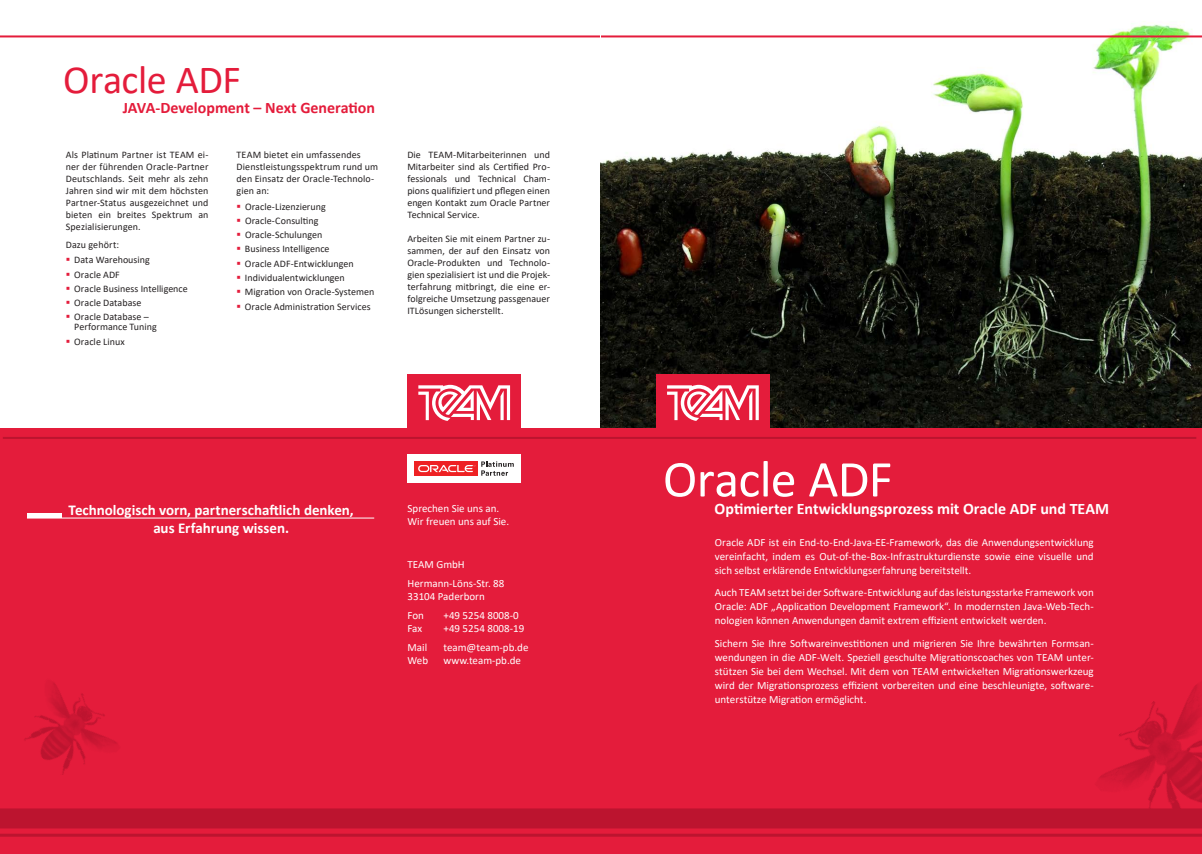
<style>
.page{position:relative;width:1202px;height:854px;background:#fff}
.page>*{position:absolute;margin:0;border:0;box-sizing:border-box;transform-origin:0 0}
.t1{font:52px "Calibri";letter-spacing:-.015em;color:#fff}
.t2{font:40px "Calibri";letter-spacing:-.01em;color:#e41c3b}
.t3{font:700 16px "Calibri";color:#fff}
.t4{font:700 16px "Calibri";letter-spacing:-.005em;color:#e41c3b}
.t5{font:700 15px/18.2px "Calibri";letter-spacing:-.005em;color:#fff}
.t6{font:11px/14px "Calibri";color:#fff;text-align:justify}
.t7{font:10px/12px "Calibri";letter-spacing:.005em;color:#231f20}
</style>
<div class="page">
<hr style="left:0;top:35px;width:1201px;height:2px;background:#e41c3b">
<img style="left:601px;top:21px;width:601px;height:408px">
<div style="left:0;top:429px;width:1202px;height:424px;background:#e41c3b"></div>
<hr style="left:0;top:833px;width:1202px;height:3px;background:#bc142f">
<div style="left:0;top:808px;width:1202px;height:20px;background:#bc142f"></div>
<div style="left:656px;top:374px;width:114px;height:57px;background:#e41c3b"></div>
<svg style="left:667px;top:384px;width:92px;height:37px"></svg>
<hr style="left:601px;top:35px;width:601px;height:2px;background:#e41c3b">
<hr style="left:3px;top:437px;width:1193px;height:2px;background:#bc142f">
<div style="left:407px;top:454px;width:114px;height:29px;background:#fff"></div>
<div style="left:415px;top:461px;width:63px;height:14px;background:#ee2123"></div>
<svg style="left:418px;top:465px;width:57px;height:7px"></svg>
<svg style="left:481px;top:461px;width:33px;height:14px"></svg>
<div style="left:407px;top:374px;width:114px;height:57px;background:#e41c3b"></div>
<svg style="left:418px;top:384px;width:92px;height:37px"></svg>
<hr style="left:27px;top:517px;width:347px;height:1px;background:#fff">
<div style="left:27px;top:513px;width:35px;height:5px;background:#fff"></div>
<img style="left:1092px;top:684px;width:110px;height:125px">
<img style="left:24px;top:682px;width:94px;height:92px">
<h2 class="t2" style="left:63px;top:52px;width:179px">Oracle ADF</h2>
<h3 class="t4" style="left:123px;top:96px;width:254px">JAVA-Development – Next Generation</h3>
<p class="t7" style="left:66px;top:148px;width:144px;text-align:justify">Als Platinum Partner ist TEAM ei&shy;ner der führenden Oracle-Partner Deutschlands. Seit mehr als zehn Jahren sind wir mit dem höchsten Partner-Status ausgezeichnet und bieten ein breites Spektrum an Spezialisierungen.</p>
<p class="t7" style="left:74px;top:236px;width:77px;line-height:15.7px;text-indent:-8px">Dazu gehört:<br>Data Warehousing</p>
<p class="t7" style="left:74px;top:267px;width:115px;line-height:14.2px">Oracle ADF<br>Oracle Business Intelligence<br>Oracle Database<br>Oracle Database –</p>
<p class="t7" style="left:74px;top:319px;width:84px;line-height:14.8px">Performance Tuning<br>Oracle Linux</p>
<p class="t7" style="left:237px;top:148px;width:143px">TEAM bietet ein umfassendes<br>Dienstleistungsspektrum rund um den Einsatz der Oracle-Technolo&shy;gien an:</p>
<p class="t7" style="left:245px;top:199px;width:131px;line-height:14.2px">Oracle-Lizenzierung<br>Oracle-Consulting<br>Oracle-Schulungen<br>Business Intelligence<br>Oracle ADF-Entwicklungen<br>Individualentwicklungen<br>Migration von Oracle-Systemen<br>Oracle Administration Services</p>
<p class="t7" style="left:407px;top:148px;width:144px;text-align:justify">Die TEAM-Mitarbeiterinnen und Mitarbeiter sind als Certified Pro&shy;fessionals und Technical Cham&shy;pions qualifiziert und pflegen einen engen Kontakt zum Oracle Partner Technical Service.</p>
<p class="t7" style="left:407px;top:232px;width:144px;text-align:justify">Arbeiten Sie mit einem Partner zu&shy;sammen, der auf den Einsatz von Oracle-Produkten und Technolo&shy;gien spezialisiert ist und die Projek&shy;terfahrung mitbringt, die eine er&shy;folgreiche Umsetzung passgenauer ITLösungen sicherstellt.</p>
<h3 class="t5" style="left:153px;top:500px;width:202px;text-indent:-85px">Technologisch vorn, partnerschaftlich denken, aus Erfahrung wissen.</h3>
<p class="t6" style="left:407px;top:501px;width:103px;line-height:13.2px">Sprechen Sie uns an.<br>Wir freuen uns auf Sie.</p>
<p class="t6" style="left:407px;top:554px;width:98px;line-height:18.9px">TEAM GmbH<br>Hermann-Löns-Str. 88</p>
<p class="t6" style="left:407px;top:586px;width:79px;line-height:18.9px">33104 Paderborn<br>Fon</p>
<p class="t6" style="left:443px;top:608px;width:77px">+49 5254 8008-0</p>
<p class="t6" style="left:407px;top:621px;width:16px">Fax</p>
<p class="t6" style="left:443px;top:621px;width:82px">+49 5254 8008-19</p>
<p class="t6" style="left:407px;top:640px;width:21px">Mail</p>
<p class="t6" style="left:443px;top:640px;width:86px">team@team-pb.de</p>
<p class="t6" style="left:407px;top:653px;width:22px">Web</p>
<p class="t6" style="left:443px;top:653px;width:79px">www.team-pb.de</p>
<h1 class="t1" style="left:663px;top:443px;width:231px">Oracle ADF</h1>
<h3 class="t3" style="left:715px;top:497px;width:396px">Optimierter Entwicklungsprozess mit Oracle ADF und TEAM</h3>
<p class="t6" style="left:715px;top:534px;width:380px">Oracle ADF ist ein End-to-End-Java-EE-Framework, das die Anwendungsentwicklung vereinfacht, indem es Out-of-the-Box-Infrastrukturdienste sowie eine visuelle und sich selbst erklärende Entwicklungserfahrung bereitstellt.</p>
<p class="t6" style="left:715px;top:585px;width:380px">Auch TEAM setzt bei der Software-Entwicklung auf das leistungsstarke Framework von Oracle: ADF „Application Development Framework“. In modernsten Java-Web-Tech&shy;nologien können Anwendungen damit extrem effizient entwickelt werden.</p>
<p class="t6" style="left:715px;top:635px;width:380px">Sichern Sie Ihre Softwareinvestitionen und migrieren Sie Ihre bewährten Formsan&shy;wendungen in die ADF-Welt. Speziell geschulte Migrationscoaches von TEAM unter&shy;stützen Sie bei dem Wechsel. Mit dem von TEAM entwickelten Migrationswerkzeug wird der Migrationsprozess effizient vorbereiten und eine beschleunigte, software&shy;unterstütze Migration ermöglicht.</p>
</div>
